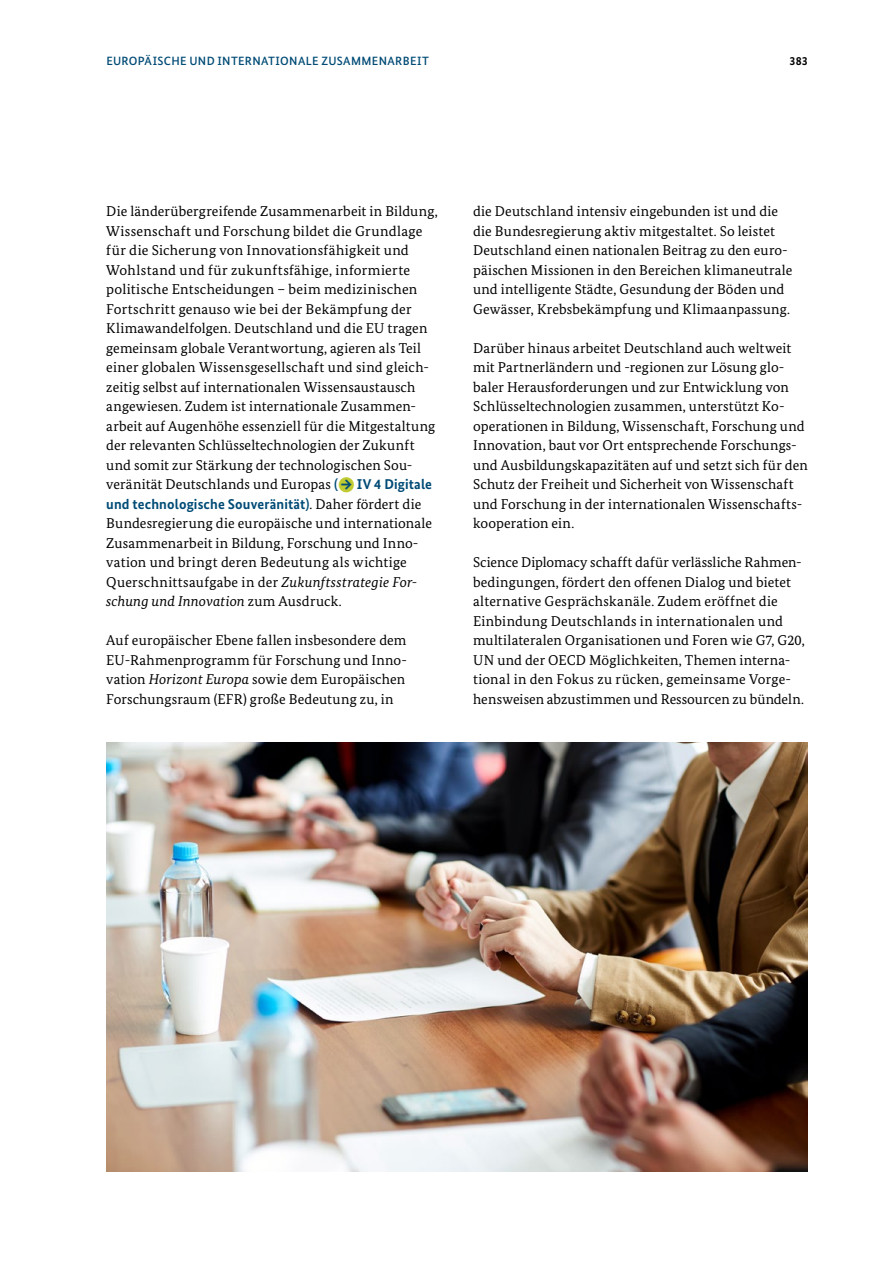
<style>
.page{position:relative;width:893px;height:1263px;background:#fff}
.page>*{position:absolute;margin:0;border:0;box-sizing:border-box;transform-origin:0 0}
.Fließtext{font:14.25px/19.5px "Bundes Serif";letter-spacing:.01em;color:#000}
.t1{font:500 12px "Bundes Sans";letter-spacing:.035em;color:#004b76}
.t2{font:700 12px "Bundes Sans";color:#000}
.s1{font-family:"Bundes Sans";font-weight:700;color:#004b76}
.s2{color:#c1ca31}
.s3{font-family:"Bundes Sans";font-weight:900;color:#004b76}
.s4{font-style:italic}
</style>
<div class="page">
<img style="left:106px;top:742px;width:702px;height:429px">
<p class="t1" style="left:106px;top:54px;width:324px">EU ROPÄISCHE UND INTERNATIO NALE ZUSAMM ENARBEIT</p>
<p class="t2" style="left:790px;top:53px;width:20px">383</p>
<p class="Fließtext" style="left:106px;top:201px;width:333px">Die länderübergreifende Zusammenarbeit in Bildung, Wissenschaft und Forschung bildet die Grundlage für die Sicherung von Innovationsfähigkeit und Wohlstand und für zukunftsfähige, informierte politische Entscheidungen – beim medizinischen Fortschritt genauso wie bei der Bekämpfung der Klimawandelfolgen. Deutschland und die EU tragen gemeinsam globale Verantwortung, agieren als Teil einer globalen Wissensgesellschaft und sind gleich&shy;zeitig selbst auf internationalen Wissensaustausch angewiesen. Zudem ist internationale Zusammen&shy;arbeit auf Augenhöhe essenziell für die Mitgestaltung der relevanten Schlüsseltechnologien der Zukunft und somit zur Stärkung der technologischen Sou&shy;veränität Deutschlands und Europas <span class="s1">(</span><span class="s2">●</span><span class="s3">→</span> <span class="s1">IV 4 Digitale und technologische Souveränität)</span>. Daher fördert die Bundesregierung die europäische und internationale Zusammenarbeit in Bildung, Forschung und Inno&shy;vation und bringt deren Bedeutung als wichtige Querschnittsaufgabe in der <span class="s4">Zukunftsstrategie For&shy;schung und Innovation</span> zum Ausdruck.</p>
<p class="Fließtext" style="left:106px;top:630px;width:302px">Auf europäischer Ebene fallen insbesondere dem EU-Rahmenprogramm für Forschung und Inno&shy;vation <span class="s4">Horizont Europa</span> sowie dem Europäischen Forschungsraum (EFR) große Bedeutung zu, in</p>
<p class="Fließtext" style="left:473px;top:201px;width:321px">die Deutschland intensiv eingebunden ist und die die Bundesregierung aktiv mitgestaltet. So leistet Deutschland einen nationalen Beitrag zu den euro&shy;päischen Missionen in den Bereichen klimaneutrale und intelligente Städte, Gesundung der Böden und Gewässer, Krebsbekämpfung und Klimaanpassung.</p>
<p class="Fließtext" style="left:473px;top:338px;width:336px">Darüber hinaus arbeitet Deutschland auch weltweit mit Partnerländern und -regionen zur Lösung glo&shy;baler Herausforderungen und zur Entwicklung von Schlüsseltechnologien zusammen, unterstützt Ko&shy;operationen in Bildung, Wissenschaft, Forschung und Innovation, baut vor Ort entsprechende Forschungs&shy;und Ausbildungskapazitäten auf und setzt sich für den Schutz der Freiheit und Sicherheit von Wissenschaft und Forschung in der internationalen Wissenschafts&shy;kooperation ein.</p>
<p class="Fließtext" style="left:473px;top:552px;width:333px">Science Diplomacy schafft dafür verlässliche Rahmen&shy;bedingungen, fördert den offenen Dialog und bietet alternative Gesprächskanäle. Zudem eröffnet die Einbindung Deutschlands in internationalen und multilateralen Organisationen und Foren wie G7, G20, UN und der OECD Möglichkeiten, Themen interna&shy;tional in den Fokus zu rücken, gemeinsame Vorge&shy;hensweisen abzustimmen und Ressourcen zu bündeln.</p>
</div>
